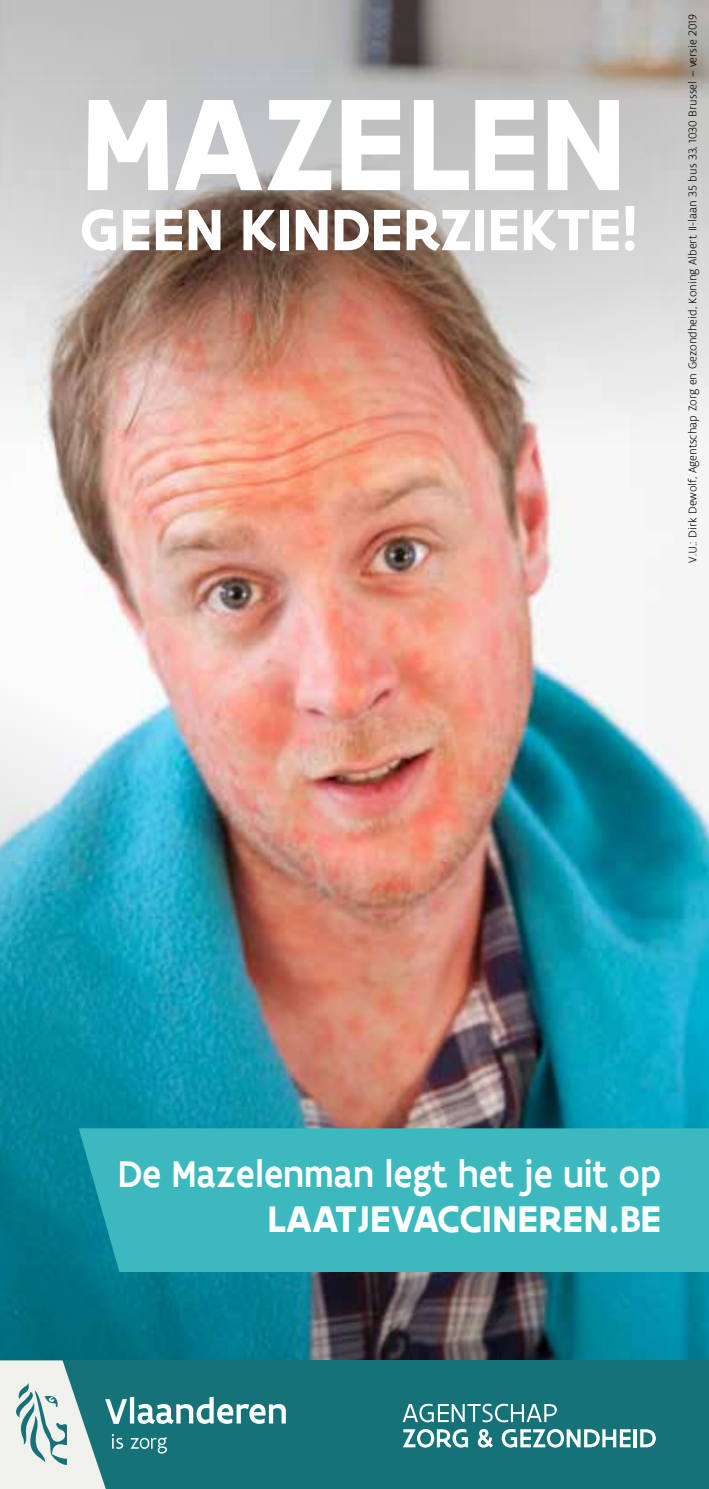
<style>
.page{position:relative;width:709px;height:1489px;background:#fff}
.page>*{position:absolute;margin:0;border:0;box-sizing:border-box;transform-origin:0 0}
.t1{font:700 140px "Flanders Art Sans";letter-spacing:-.015em;color:#fff;scale:.94 1}
.t2{font:700 62.5px "Flanders Art Sans";color:#fff;scale:.94 1}
.t3{font:500 40px "Flanders Art Sans";color:#fff;scale:.94 1}
.t4{font:700 40px "Flanders Art Sans";letter-spacing:.005em;color:#fff;scale:.94 1}
.t5{font:300 12px "Flanders Art Sans";color:#000}
</style>
<div class="page">
<img style="left:0;top:983px;width:709px;height:377px">
<img style="left:0;top:480px;width:709px;height:503px">
<div style="left:0;top:0;width:709px;height:480px;background:#000;opacity:.3"></div>
<div style="left:79px;top:1128px;width:630px;height:143px;background:#3cb9be"></div>
<div style="left:0;top:1360px;width:709px;height:128px;background:#167279"></div>
<svg style="left:403px;top:1403px;width:154px;height:19px"></svg>
<svg style="left:403px;top:1429px;width:65px;height:18px"></svg>
<svg style="left:478px;top:1429px;width:15px;height:18px"></svg>
<svg style="left:501px;top:1429px;width:129px;height:18px"></svg>
<hr style="left:633px;top:1429px;width:3px;height:18px;background:#fff">
<svg style="left:640px;top:1429px;width:16px;height:18px"></svg>
<svg style="left:0;top:1360px;width:286px;height:128px"></svg>
<h1 class="t1" style="left:80px;top:56px;width:584px">MAZELEN</h1>
<h2 class="t2" style="left:80px;top:190px;width:595px">GEEN KINDERZIEKTE!</h2>
<p class="t5" style="left:685px;top:562px;width:550px;rotate:-90deg">V.U.: Dirk Dewolf, Agentschap Zorg en Gezondheid, Koning Albert II-laan 35 bus 33, 1030 Brussel – versie 2019</p>
<h3 class="t3" style="left:118px;top:1149px;width:579px">De Mazelenman legt het je uit op</h3>
<h3 class="t4" style="left:267px;top:1193px;width:420px">LAATJEVACCINEREN.BE</h3>
</div>
